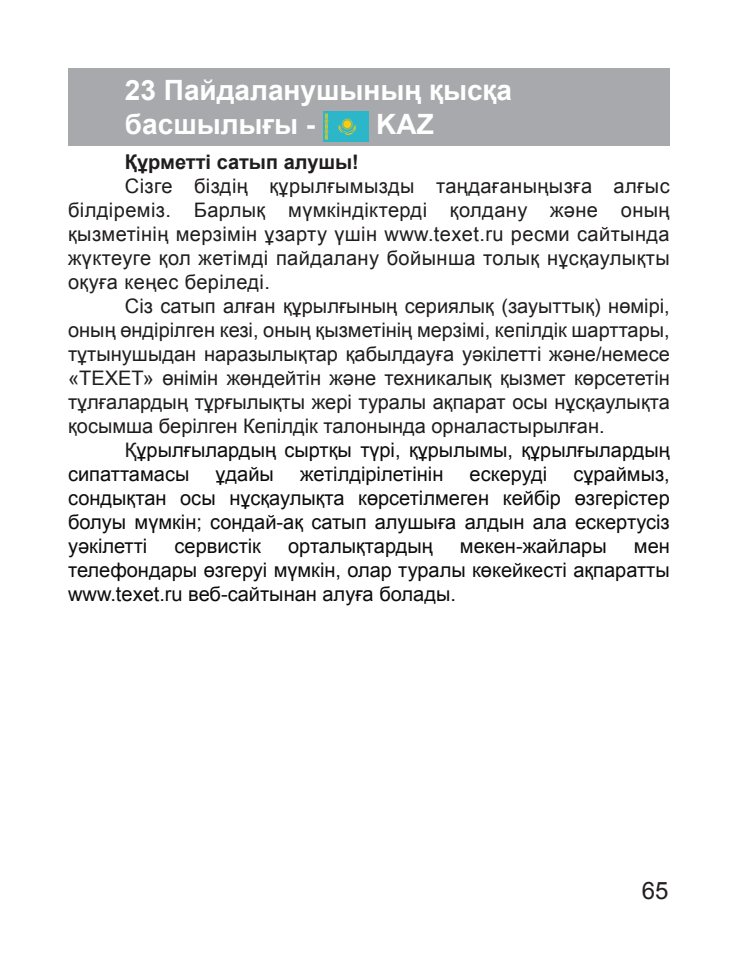
<style>
.page{position:relative;width:738px;height:964px;background:#fff}
.page>*{position:absolute;margin:0;border:0;box-sizing:border-box;transform-origin:0 0}
.t1{font:700 28px/33.6px "Arial";color:#fff}
.t2{font:24px "Arial";color:#231f20}
.t3{font:20px/24px "Arial";color:#201d1e;text-align:justify}
.t4{font:20px/24px "Arial";color:#0b0c0b;text-align:justify}
.t5{font:700 20px "Arial";color:#201d1e}
.s1{color:#201d1e}
</style>
<div class="page">
<div style="left:68px;top:68px;width:601px;height:77px;background:#a8a9ad"></div>
<div style="left:323px;top:111px;width:45px;height:31px;background:#2cb6c9"></div>
<svg style="left:324px;top:113px;width:4px;height:27px"></svg>
<svg style="left:338px;top:118px;width:18px;height:17px"></svg>
<p class="t1" style="left:125px;top:74px;width:388px">23 Пайдаланушының қысқа басшылығы -</p>
<p class="t1" style="left:376px;top:108px;width:59px">KAZ</p>
<p class="t5" style="left:125px;top:149px;width:235px">Құрметті сатып алушы!</p>
<p class="t3" style="left:68px;top:174px;width:602px;text-indent:57px">Сізге біздің құрылғымызды таңдағаныңызға алғыс білдіреміз. Барлық мүмкіндіктерді қолдану және оның қызметінің мерзімін ұзарту үшін www.texet.ru ресми сайтында жүктеуге қол жетімді пайдалану бойынша толық нұсқаулықты оқуға кеңес беріледі.</p>
<p class="t3" style="left:68px;top:294px;width:602px;text-indent:57px">Сіз сатып алған құрылғының сериялық (зауыттық) нөмірі, оның өндірілген кезі, оның қызметінің мерзімі, кепілдік шарттары, тұтынушыдан наразылықтар қабылдауға уәкілетті және/немесе «ТЕХЕТ» өнімін жөндейтін және техникалық қызмет көрсететін тұлғалардың тұрғылықты жері туралы ақпарат осы нұсқаулықта қосымша берілген Кепілдік талонында орналастырылған.</p>
<p class="t4" style="left:68px;top:438px;width:602px;text-indent:57px"><span class="s1">Қ</span>ұрылғылардың сыртқы түрі, құрылымы, құрылғылардың сипаттамасы</p>
<p class="t4" style="left:215px;top:462px;width:60px">ұдайы</p>
<p class="t4" style="left:300px;top:462px;width:145px">жетілдірілетінін</p>
<p class="t4" style="left:469px;top:462px;width:79px">ескеруді</p>
<p class="t4" style="left:68px;top:462px;width:602px;text-indent:505px">сұраймыз, сондықтан осы нұсқаулықта көрсетілмеген кейбір өзгерістер болуы мүмкін; сондай-ақ сатып алушыға алдын ала ескертусіз уәкілетті</p>
<p class="t4" style="left:174px;top:534px;width:88px">сервистік</p>
<p class="t4" style="left:288px;top:534px;width:146px">орталықтардың</p>
<p class="t4" style="left:459px;top:534px;width:148px">мекен-жайлары</p>
<p class="t4" style="left:68px;top:534px;width:602px;text-indent:565px">мен телефондары өзгеруі мүмкін, олар туралы көкейкесті ақпаратты www.texet.ru веб-сайтынан алуға болады.</p>
<p class="t2" style="left:641px;top:875px;width:28px">65</p>
</div>
